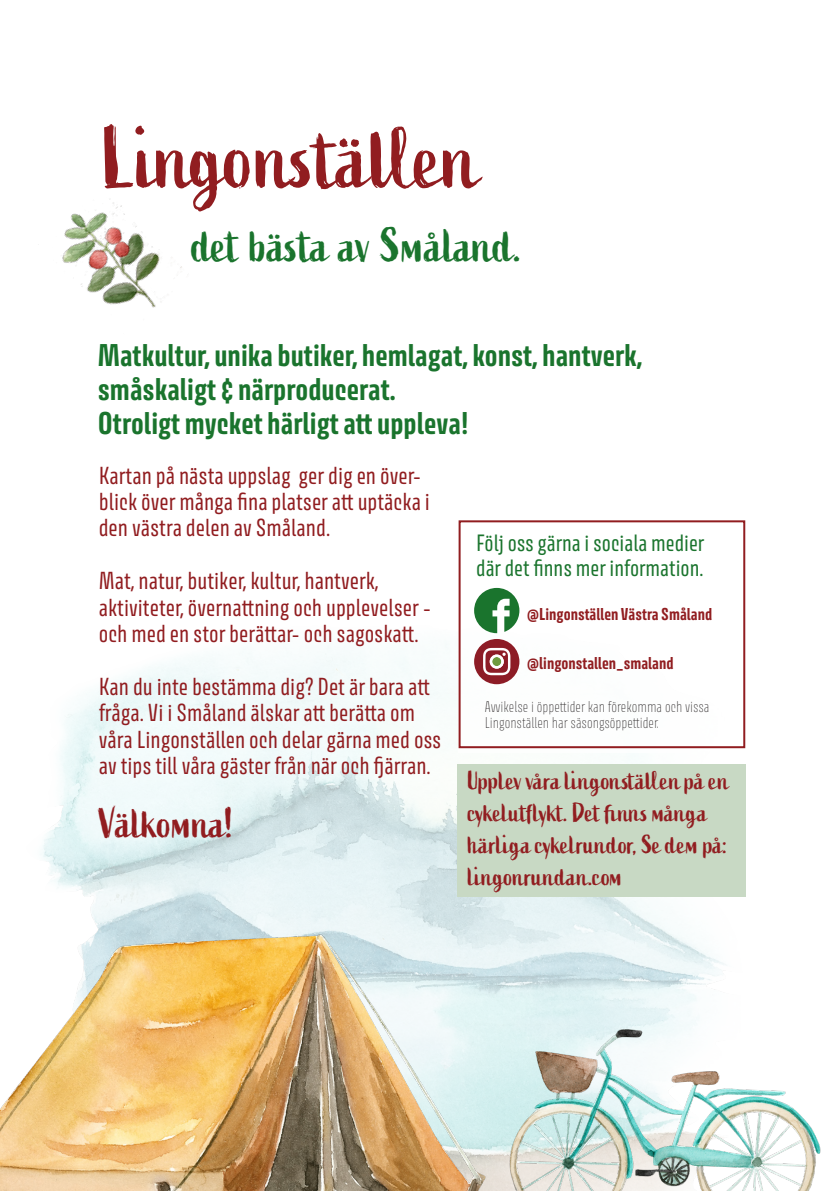
<style>
.page{position:relative;width:840px;height:1191px;background:#fff}
.page>*{position:absolute;margin:0;border:0;box-sizing:border-box;transform-origin:0 0}
.framsida_stor{font:86.2px "Active";color:#911d20}
.framsida_stor-2{font:48px "Active";color:#1a742d}
.adresstext{font:42px "Active";color:#911d20}
.adresstext-2{font:700 28px/33.6px "Avory I Latn";color:#1a742d}
.plats{font:26px/32px "Active";letter-spacing:.02em;color:#911d20}
.adresstext-3{font:22px/26.4px "Avory I Latn";color:#911d20}
.adresstext-4{font:21px "Avory I Latn";color:#1a742d}
.adresstext-5{font:700 15.4px "Avory I Latn";color:#911d20}
.adresstext-6{font:100 14px/16px "Avory I Latn";color:#231f20}
</style>
<div class="page">
<img style="left:43px;top:647px;width:703px;height:348px">
<img style="left:0;top:916px;width:493px;height:275px">
<img style="left:493px;top:995px;width:328px;height:196px">
<img style="left:62px;top:199px;width:120px;height:109px">
<div style="left:457px;top:570px;width:299px;height:182px;background:#fff"></div>
<svg style="left:474px;top:588px;width:45px;height:45px"></svg>
<svg style="left:474px;top:639px;width:45px;height:45px"></svg>
<div style="left:458px;top:520px;width:286px;height:228px;border:2px solid #911d20"></div>
<div style="left:457px;top:764px;width:288px;height:133px;background:#c8d9c4"></div>
<p class="framsida_stor" style="left:103px;top:109px;width:377px">Lingonställen</p>
<p class="framsida_stor-2" style="left:191px;top:217px;width:332px">det bästa av Småland.</p>
<p class="adresstext-2" style="left:98px;top:339px;width:545px">Matkultur, unika butiker, hemlagat, konst, hantverk, småskaligt &amp; närproducerat.</p>
<p class="adresstext-2" style="left:98px;top:406px;width:372px">Otroligt mycket härligt att uppleva!</p>
<p class="adresstext-3" style="left:99px;top:462px;width:332px">Kartan på nästa uppslag ger dig en över&shy;blick över många fina platser att uptäcka i den västra delen av Småland.</p>
<p class="adresstext-3" style="left:99px;top:567px;width:334px">Mat, natur, butiker, kultur, hantverk, aktiviteter, övernattning och upplevelser - och med en stor berättar- och sagoskatt.</p>
<p class="adresstext-3" style="left:99px;top:673px;width:344px">Kan du inte bestämma dig? Det är bara att fråga. Vi i Småland älskar att berätta om våra Lingonställen och delar gärna med oss av tips till våra gäster från när och fjärran.</p>
<p class="adresstext" style="left:99px;top:798px;width:136px">Välkomna!</p>
<p class="adresstext-4" style="left:476px;top:529px;width:229px">Följ oss gärna i sociala medier</p>
<p class="adresstext-4" style="left:476px;top:555px;width:228px">där det finns mer information.</p>
<p class="adresstext-5" style="left:526px;top:604px;width:187px">@Lingonställen Västra Småland</p>
<p class="adresstext-5" style="left:526px;top:653px;width:148px">@lingonstallen_smaland</p>
<p class="adresstext-6" style="left:484px;top:699px;width:226px">Avvikelse i öppettider kan förekomma och vissa<br>Lingonställen har säsongsöppettider.</p>
<p class="plats" style="left:467px;top:765px;width:262px">Upplev våra lingonställen på en cykelutflykt. Det finns många härliga cykelrundor, Se dem på: lingonrundan.com</p>
</div>
